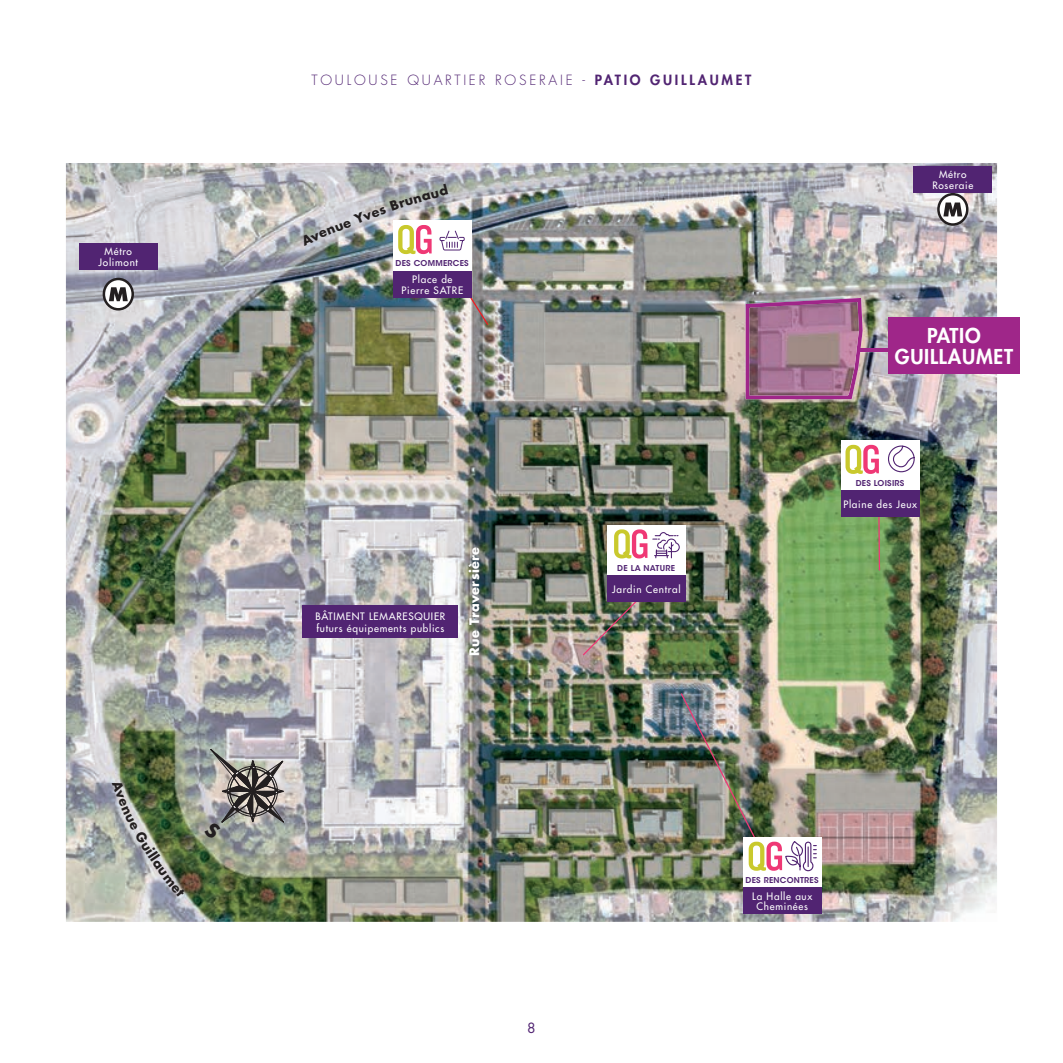
<style>
.page{position:relative;width:1063px;height:1063px;background:#fff}
.page>*{position:absolute;margin:0;border:0;box-sizing:border-box;transform-origin:0 0}
.t1{font:800 20px/21.8px "Futura Std";letter-spacing:.04em;color:#fff;text-align:center}
.t2{font:300 13.75px "Futura Std";letter-spacing:.2em;color:#512472}
.t3{font:13.75px "Futura Std";color:#512472}
.t4{font:700 12.75px "Futura Std";letter-spacing:.03em;color:#fff}
.t5{font:500 10px/10.8px "Futura Std";letter-spacing:.07em;color:#fff;text-align:center}
.t6{font:600 8.12px "ITC Avant Garde Std";letter-spacing:.03em;color:#512472}
.s1{font-weight:800}
</style>
<div class="page">
<img style="left:66px;top:163px;width:931px;height:759px">
<img style="left:581px;top:595px;width:61px;height:62px">
<svg style="left:878px;top:517px;width:3px;height:55px"></svg>
<svg style="left:467px;top:292px;width:23px;height:34px"></svg>
<div style="left:393px;top:220px;width:79px;height:72px;background:#fff"></div>
<div style="left:393px;top:271px;width:79px;height:26px;background:#512472"></div>
<div style="left:79px;top:243px;width:79px;height:27px;background:#512472"></div>
<div style="left:914px;top:166px;width:78px;height:27px;background:#512472"></div>
<div style="left:888px;top:317px;width:132px;height:57px;background:#9f2689"></div>
<div style="left:841px;top:440px;width:79px;height:72px;background:#fff"></div>
<svg style="left:846px;top:445px;width:33px;height:29px"></svg>
<div style="left:841px;top:490px;width:79px;height:27px;background:#512472"></div>
<svg style="left:888px;top:445px;width:27px;height:28px"></svg>
<div style="left:607px;top:525px;width:79px;height:72px;background:#fff"></div>
<div style="left:607px;top:576px;width:79px;height:26px;background:#512472"></div>
<svg style="left:614px;top:529px;width:66px;height:30px"></svg>
<div style="left:303px;top:606px;width:155px;height:32px;background:#512472"></div>
<div style="left:743px;top:837px;width:79px;height:72px;background:#fff"></div>
<div style="left:743px;top:887px;width:79px;height:27px;background:#512472"></div>
<img style="left:680px;top:692px;width:137px;height:190px">
<hr style="left:857px;top:348px;width:34px;height:4px;background:#9f2689">
<svg style="left:104px;top:279px;width:29px;height:30px"></svg>
<div style="left:103px;top:278px;width:31px;height:33px;border:2px solid #231f20;border-radius:50%"></div>
<svg style="left:109px;top:287px;width:19px;height:14px"></svg>
<svg style="left:938px;top:194px;width:29px;height:31px"></svg>
<div style="left:937px;top:193px;width:32px;height:33px;border:2px solid #231f20;border-radius:50%"></div>
<svg style="left:943px;top:203px;width:19px;height:13px"></svg>
<svg style="left:746px;top:298px;width:117px;height:101px;background:#a2708f"></svg>
<img style="left:301px;top:184px;width:164px;height:70px">
<img style="left:112px;top:780px;width:73px;height:118px">
<svg style="left:204px;top:742px;width:83px;height:98px;background:#999795"></svg>
<p class="t5" style="left:99px;top:246px;width:41px">Métro<br>Jolimont</p>
<h2 class="t2" style="left:312px;top:72px;width:441px">TOULOUSE QUARTIER ROSERAIE - <span class="s1">PATIO GUILLAUMET</span></h2>
<p class="t6" style="left:396px;top:258px;width:75px">DES COMMERCES</p>
<p class="t5" style="left:402px;top:274px;width:63px">Place de<br>Pierre SATRE</p>
<p class="t5" style="left:315px;top:611px;width:132px;line-height:11.8px;text-align:left">BÂTIMENT LEMARESQUIER futurs équipements publics</p>
<p class="t4" style="left:466px;top:656px;width:110px;rotate:-90deg">Rue Traversière</p>
<p class="t6" style="left:617px;top:563px;width:59px">DE LA NATURE</p>
<p class="t5" style="left:612px;top:584px;width:70px">Jardin Central</p>
<p class="t5" style="left:932px;top:169px;width:42px">Métro<br>Roseraie</p>
<h1 class="t1" style="left:895px;top:324px;width:120px">PATIO<br>GUILLAUMET</h1>
<p class="t6" style="left:856px;top:478px;width:50px">DES LOISIRS</p>
<p class="t5" style="left:843px;top:499px;width:75px">Plaine des Jeux</p>
<h2 class="t3" style="left:527px;top:1019px;width:10px">8</h2>
<p class="t6" style="left:746px;top:875px;width:75px">DES RENCONTRES</p>
<p class="t5" style="left:752px;top:890px;width:62px">La Halle aux<br>Cheminées</p>
</div>
